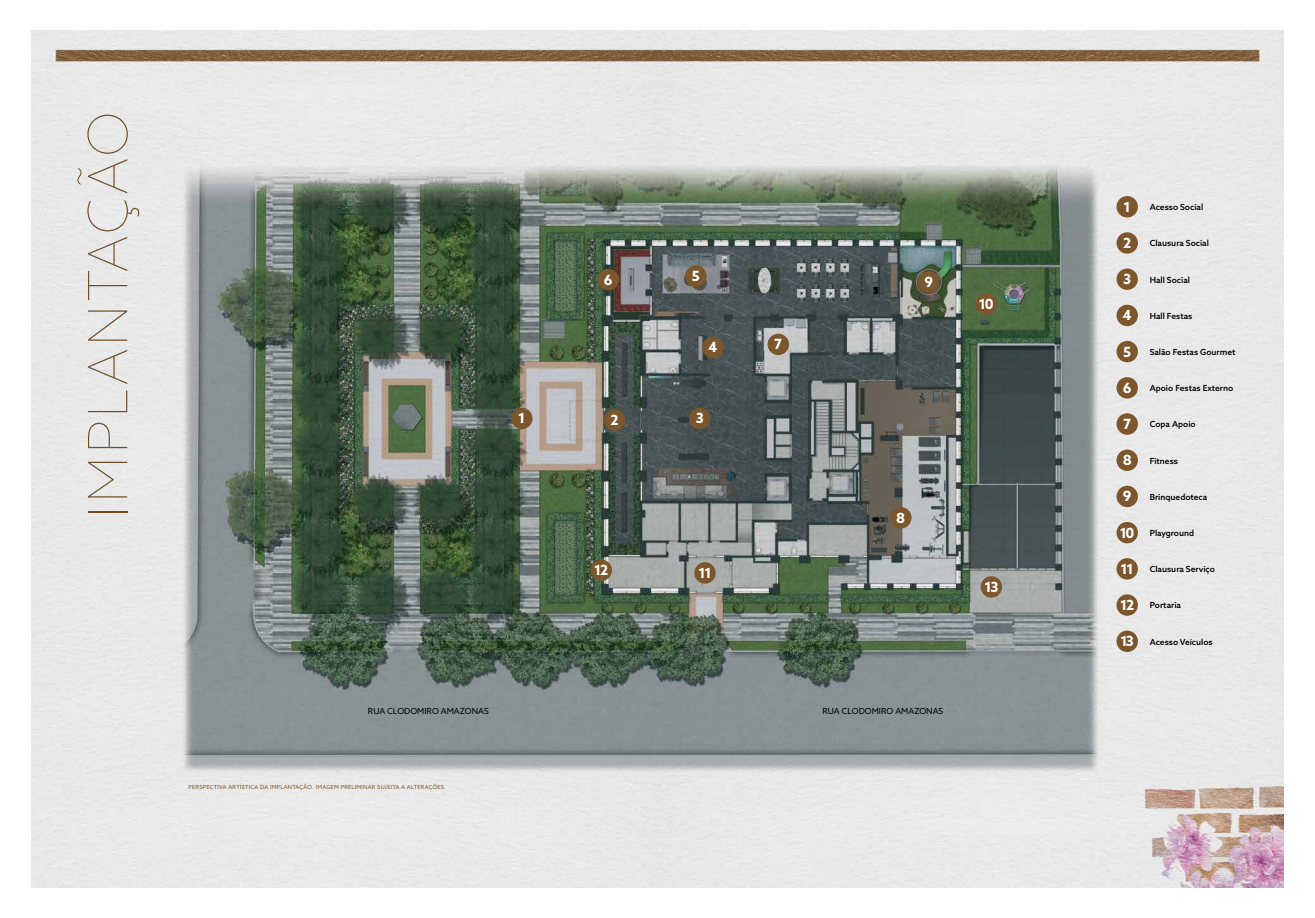
<style>
.page{position:relative;width:1315px;height:918px;background:#fff}
.page>*{position:absolute;margin:0;border:0;box-sizing:border-box;transform-origin:0 0}
.t1{font:100 54.25px "Azo Sans";letter-spacing:.05em;color:#7c572d}
.t2{font:700 14.09px "Azo Sans";letter-spacing:-.1em;color:#fff}
.t3{font:500 8.4px "Azo Sans";color:#000}
.t4{font:8.4px "Azo Sans";color:#000}
.t5{font:5.6px "Azo Sans";letter-spacing:.04em;color:#7c572d}
.s1{font-weight:700;font-size:14.09px;color:#fff}
</style>
<div class="page">
<img style="left:31px;top:31px;width:1252px;height:856px">
<div style="left:1116px;top:232px;width:22px;height:22px;background:#7c572d;border-radius:50%"></div>
<div style="left:1116px;top:268px;width:22px;height:22px;background:#7c572d;border-radius:50%"></div>
<div style="left:1116px;top:305px;width:22px;height:21px;background:#7c572d;border-radius:50%"></div>
<div style="left:1116px;top:196px;width:22px;height:21px;background:#7c572d;border-radius:50%"></div>
<div style="left:1116px;top:341px;width:22px;height:21px;background:#7c572d;border-radius:50%"></div>
<div style="left:1116px;top:377px;width:22px;height:21px;background:#7c572d;border-radius:50%"></div>
<div style="left:1116px;top:413px;width:22px;height:22px;background:#7c572d;border-radius:50%"></div>
<div style="left:1116px;top:449px;width:22px;height:22px;background:#7c572d;border-radius:50%"></div>
<div style="left:1116px;top:486px;width:22px;height:21px;background:#7c572d;border-radius:50%"></div>
<div style="left:1116px;top:522px;width:22px;height:21px;background:#7c572d;border-radius:50%"></div>
<div style="left:1116px;top:558px;width:22px;height:21px;background:#7c572d;border-radius:50%"></div>
<div style="left:1116px;top:594px;width:22px;height:22px;background:#7c572d;border-radius:50%"></div>
<div style="left:1116px;top:630px;width:22px;height:22px;background:#7c572d;border-radius:50%"></div>
<div style="left:511px;top:408px;width:21px;height:21px;background:#7c572d;border-radius:50%"></div>
<div style="left:604px;top:409px;width:21px;height:22px;background:#7c572d;border-radius:50%"></div>
<div style="left:702px;top:336px;width:21px;height:22px;background:#7c572d;border-radius:50%"></div>
<div style="left:685px;top:265px;width:21px;height:22px;background:#7c572d;border-radius:50%"></div>
<div style="left:597px;top:269px;width:22px;height:21px;background:#7c572d;border-radius:50%"></div>
<div style="left:767px;top:334px;width:22px;height:21px;background:#7c572d;border-radius:50%"></div>
<div style="left:890px;top:507px;width:21px;height:21px;background:#7c572d;border-radius:50%"></div>
<div style="left:918px;top:272px;width:21px;height:21px;background:#7c572d;border-radius:50%"></div>
<div style="left:975px;top:293px;width:22px;height:22px;background:#7c572d;border-radius:50%"></div>
<div style="left:694px;top:562px;width:22px;height:21px;background:#7c572d;border-radius:50%"></div>
<div style="left:590px;top:559px;width:22px;height:22px;background:#7c572d;border-radius:50%"></div>
<div style="left:980px;top:576px;width:22px;height:21px;background:#7c572d;border-radius:50%"></div>
<div style="left:689px;top:408px;width:21px;height:21px;background:#7c572d;border-radius:50%"></div>
<h1 class="t1" style="left:73px;top:518px;width:408px;rotate:-90deg">IMPLANTAÇÃO</h1>
<h2 class="t2" style="left:604px;top:270px;width:10px">6</h2>
<h2 class="t2" style="left:692px;top:267px;width:9px">5</h2>
<h2 class="t2" style="left:708px;top:338px;width:11px">4</h2>
<h2 class="t2" style="left:518px;top:409px;width:9px">1</h2>
<h2 class="t2" style="left:610px;top:411px;width:10px">2</h2>
<h2 class="t2" style="left:695px;top:409px;width:10px">3</h2>
<h2 class="t2" style="left:594px;top:561px;width:16px">12</h2>
<h2 class="t2" style="left:698px;top:563px;width:15px">11</h2>
<h2 class="t2" style="left:774px;top:335px;width:10px">7</h2>
<h2 class="t2" style="left:924px;top:273px;width:10px">9</h2>
<h2 class="t2" style="left:979px;top:294px;width:16px">10</h2>
<h2 class="t2" style="left:896px;top:508px;width:11px">8</h2>
<h2 class="t2" style="left:984px;top:577px;width:15px">13</h2>
<p class="t4" style="left:368px;top:705px;width:122px">RUA CLODOMIRO AMAZONAS</p>
<p class="t4" style="left:822px;top:705px;width:122px">RUA CLODOMIRO AMAZONAS</p>
<p class="t5" style="left:189px;top:783px;width:259px">PERSPECTIVA ARTÍSTICA DA IMPLANTAÇÃO. IMAGEM PRELIMINAR SUJEITA A ALTERAÇÕES.</p>
<h2 class="t2" style="left:1123px;top:197px;width:9px">1</h2>
<p class="t3" style="left:1149px;top:202px;width:55px">Acesso Social</p>
<h2 class="t2" style="left:1123px;top:233px;width:10px">2</h2>
<p class="t3" style="left:1149px;top:238px;width:61px">Clausura Social</p>
<h2 class="t2" style="left:1123px;top:270px;width:10px">3</h2>
<p class="t3" style="left:1149px;top:274px;width:42px">Hall Social</p>
<h2 class="t2" style="left:1122px;top:306px;width:11px">4</h2>
<p class="t3" style="left:1149px;top:310px;width:44px">Hall Festas</p>
<h2 class="t2" style="left:1123px;top:342px;width:9px">5</h2>
<p class="t3" style="left:1149px;top:346px;width:87px">Salão Festas Gourmet</p>
<h2 class="t2" style="left:1122px;top:378px;width:10px">6</h2>
<p class="t3" style="left:1149px;top:383px;width:85px">Apoio Festas Externo</p>
<h2 class="t2" style="left:1123px;top:414px;width:10px">7</h2>
<p class="t3" style="left:1149px;top:419px;width:47px">Copa Apoio</p>
<h2 class="t2" style="left:1122px;top:451px;width:11px">8</h2>
<p class="t3" style="left:1149px;top:455px;width:30px">Fitness</p>
<h2 class="t2" style="left:1123px;top:487px;width:10px">9</h2>
<p class="t3" style="left:1149px;top:491px;width:59px">Brinquedoteca</p>
<p class="t3" style="left:1120px;top:527px;width:76px"><span class="s1">10</span> Playground</p>
<p class="t3" style="left:1120px;top:564px;width:96px"><span class="s1">11</span> Clausura Serviço</p>
<p class="t3" style="left:1120px;top:600px;width:62px"><span class="s1">12</span> Portaria</p>
<p class="t3" style="left:1120px;top:636px;width:94px"><span class="s1">13</span> Acesso Veículos</p>
</div>
